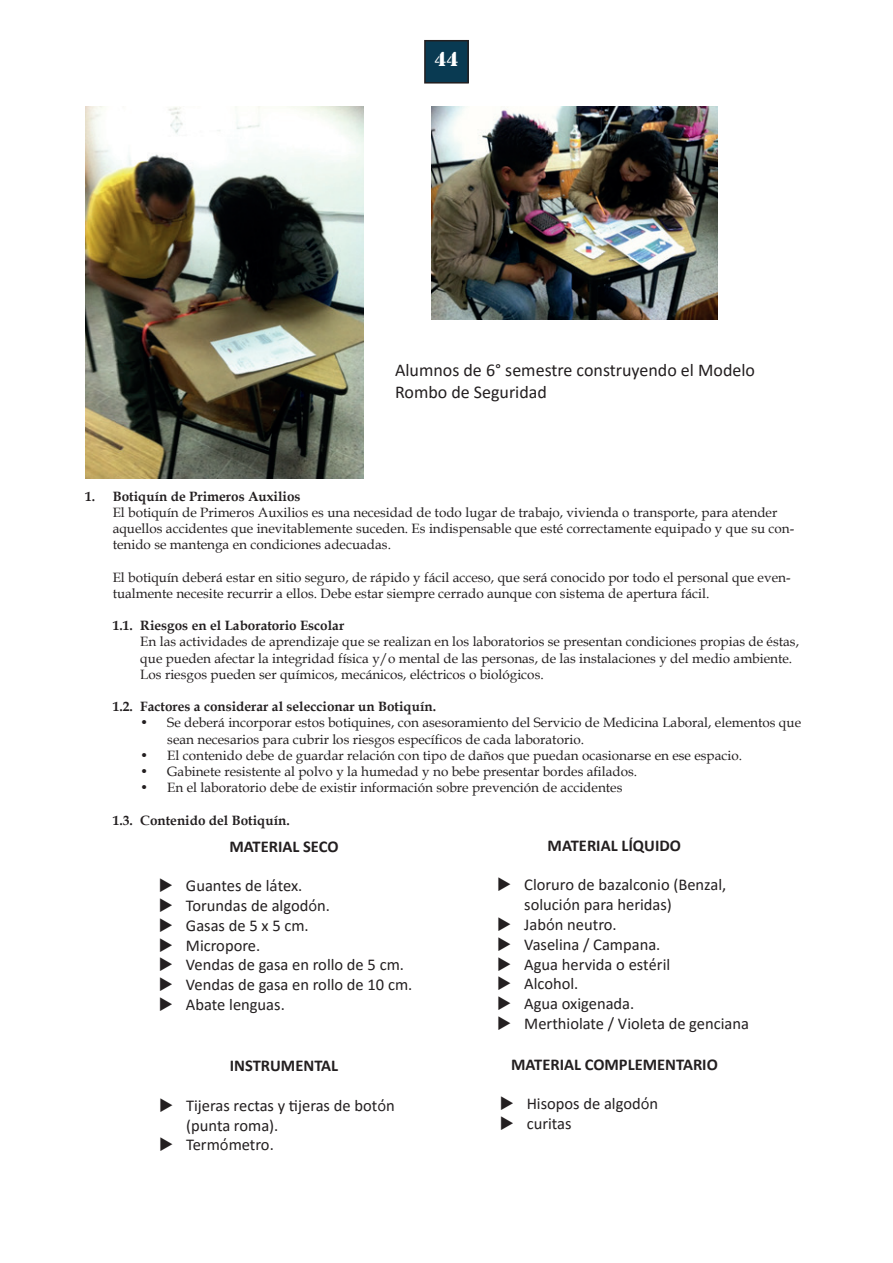
<style>
.page{position:relative;width:893px;height:1263px;background:#fff}
.page>*{position:absolute;margin:0;border:0;box-sizing:border-box;transform-origin:0 0}
.t1{font:21px "Stencil";color:#fff}
.t2{font:18px/21.6px "Calibri";color:#231f20}
.t3{font:16.5px/19.8px "Calibri";color:#231f20}
.t4{font:700 16.5px "Calibri";color:#231f20}
.t5{font:13.5px/16.2px "Book Antiqua";color:#231f20}
.t6{font:700 13.5px "Book Antiqua";color:#231f20}
.s1{font-family:"Corbel"}
</style>
<div class="page">
<img style="left:86px;top:107px;width:278px;height:371px">
<img style="left:431px;top:107px;width:286px;height:212px">
<div style="left:425px;top:41px;width:43px;height:42px;background:#093a52"></div>
<div style="left:424px;top:40px;width:45px;height:44px;border:2px solid #231f20"></div>
<h1 class="t1" style="left:434px;top:47px;width:26px">44</h1>
<h2 class="t2" style="left:395px;top:359px;width:361px">Alumnos de 6° semestre construyendo el Modelo<br>Rombo de Seguridad</h2>
<p class="t6" style="left:85px;top:487px;width:217px">1. Botiquín de Primeros Auxilios</p>
<p class="t5" style="left:113px;top:504px;width:683px">El botiquín de Primeros Auxilios es una necesidad de todo lugar de trabajo, vivienda o transporte, para atender aquellos accidentes que inevitablemente suceden. Es indispensable que esté correctamente equipado y que su con&shy;tenido se mantenga en condiciones adecuadas.</p>
<p class="t5" style="left:113px;top:569px;width:679px">El botiquín deberá estar en sitio seguro, de rápido y fácil acceso, que será conocido por todo el personal que even&shy;tualmente necesite recurrir a ellos. Debe estar siempre cerrado aunque con sistema de apertura fácil.</p>
<p class="t6" style="left:113px;top:616px;width:233px">1.1. Riesgos en el Laboratorio Escolar</p>
<p class="t5" style="left:140px;top:633px;width:660px">En las actividades de aprendizaje que se realizan en los laboratorios se presentan condiciones propias de éstas, que pueden afectar la integridad física y/o mental de las personas, de las instalaciones y del medio ambiente.<br>Los riesgos pueden ser químicos, mecánicos, eléctricos o biológicos.</p>
<p class="t6" style="left:113px;top:697px;width:325px">1.2. Factores a considerar al seleccionar un Botiquín.</p>
<p class="t5" style="left:167px;top:714px;width:635px;text-indent:-27px">• Se deberá incorporar estos botiquines, con asesoramiento del Servicio de Medicina Laboral, elementos que sean necesarios para cubrir los riesgos específicos de cada laboratorio.</p>
<p class="t5" style="left:140px;top:747px;width:603px">• El contenido debe de guardar relación con tipo de daños que puedan ocasionarse en ese espacio.</p>
<p class="t5" style="left:140px;top:763px;width:498px">• Gabinete resistente al polvo y la humedad y no bebe presentar bordes afilados.</p>
<p class="t5" style="left:140px;top:779px;width:484px">• En el laboratorio debe de existir información sobre prevención de accidentes</p>
<p class="t6" style="left:113px;top:811px;width:179px">1.3. Contenido del Botiquín.</p>
<p class="t4" style="left:229px;top:834px;width:111px">MATERIAL SECO</p>
<p class="t3" style="left:159px;top:875px;width:145px">◆ Guantes de l<span class="s1">á</span>tex.</p>
<p class="t3" style="left:159px;top:895px;width:173px">◆ Torundas de algod<span class="s1">ó</span>n.</p>
<p class="t3" style="left:159px;top:915px;width:151px">◆ Gasas de 5 x 5 cm.</p>
<p class="t3" style="left:159px;top:935px;width:103px">◆ Micropore.</p>
<p class="t3" style="left:159px;top:955px;width:247px">◆ Vendas de gasa en rollo de 5 cm.</p>
<p class="t3" style="left:159px;top:974px;width:255px">◆ Vendas de gasa en rollo de 10 cm.</p>
<p class="t3" style="left:159px;top:994px;width:127px">◆ Abate lenguas.</p>
<p class="t4" style="left:548px;top:834px;width:135px">MATERIAL L<span class="s1">Í</span>QUIDO</p>
<p class="t3" style="left:524px;top:875px;width:204px;text-indent:-27px">◆ Cloruro de bazalconio (Benzal, soluci<span class="s1">ó</span>n para heridas)</p>
<p class="t3" style="left:497px;top:914px;width:121px">◆ Jab<span class="s1">ó</span>n neutro.</p>
<p class="t3" style="left:497px;top:934px;width:165px">◆ Vaselina / Campana.</p>
<p class="t3" style="left:497px;top:954px;width:174px">◆ Agua hervida o est<span class="s1">é</span>ril</p>
<p class="t3" style="left:497px;top:974px;width:83px">◆ Alcohol.</p>
<p class="t3" style="left:497px;top:993px;width:139px">◆ Agua oxigenada.</p>
<p class="t3" style="left:497px;top:1013px;width:253px">◆ Merthiolate / Violeta de genciana</p>
<p class="t4" style="left:230px;top:1054px;width:110px">INSTRUMENTAL</p>
<p class="t3" style="left:186px;top:1095px;width:210px;text-indent:-27px">◆ Tijeras rectas y tijeras de bot<span class="s1">ó</span>n (punta roma).</p>
<p class="t3" style="left:159px;top:1134px;width:116px">◆ Term<span class="s1">ó</span>metro.</p>
<p class="t4" style="left:511px;top:1052px;width:208px">MATERIAL COMPLEMENTARIO</p>
<p class="t3" style="left:500px;top:1093px;width:160px">◆ Hisopos de algod<span class="s1">ó</span>n</p>
<p class="t3" style="left:500px;top:1113px;width:73px">◆ curitas</p>
</div>
